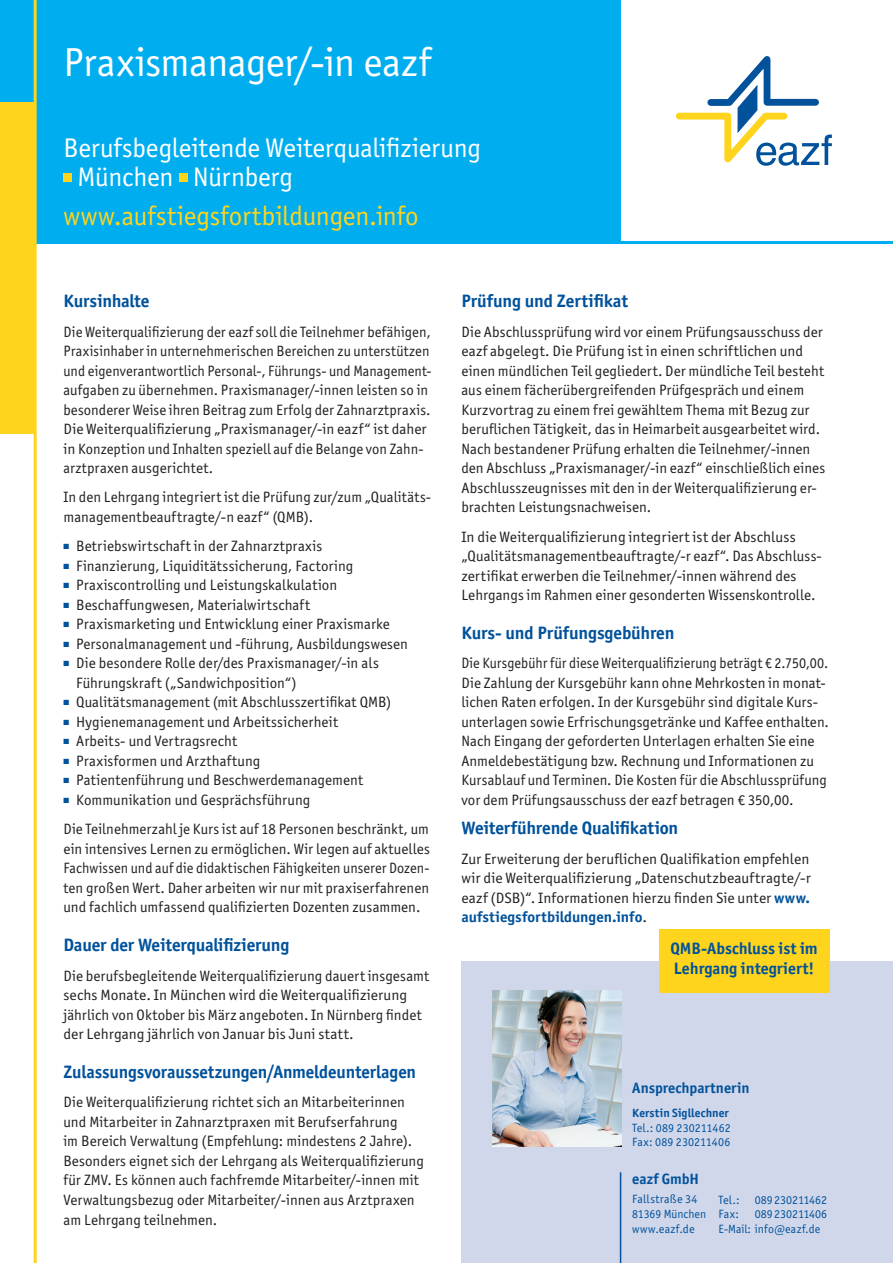
<style>
.page{position:relative;width:893px;height:1263px;background:#fff}
.page>*{position:absolute;margin:0;border:0;box-sizing:border-box;transform-origin:0 0}
.t1{font:40.5px "Officina San ITC";letter-spacing:-.01em;color:#fff}
.t2{font:27px/29.2px "Officina San ITC";letter-spacing:-.005em;color:#fff}
.t3{font:27px "Officina San ITC";letter-spacing:.005em;color:#fed41d}
.t4{font:700 18px "Officina San ITC";letter-spacing:-.005em;color:#01529b}
.t5{font:700 16.5px/19.8px "Officina San ITC";color:#01529b}
.t6{font:15px/19.5px "Officina San ITC";letter-spacing:.01em;color:#231f20}
.t7{font:15px/19.5px "Officina San ITC";letter-spacing:.01em;color:#231f20;scale:.94 1}
.t8{font:700 15px "Officina San ITC";color:#01529b}
.t9{font:12px/14.7px "Officina San ITC";letter-spacing:.005em;color:#01529b}
.t10{font:700 12px "Officina San ITC";letter-spacing:.01em;color:#01529b}
.s1{color:#01529b}
.s2{font-weight:700;color:#01529b}
</style>
<div class="page">
<div style="left:0;top:0;width:620px;height:242px;background:#00aeef"></div>
<hr style="left:34px;top:241px;width:858px;height:2px;background:#00aeef">
<svg style="left:675px;top:56px;width:156px;height:110px"></svg>
<div style="left:63px;top:173px;width:9px;height:9px;background:#fed41d"></div>
<div style="left:179px;top:173px;width:8px;height:9px;background:#fed41d"></div>
<div style="left:461px;top:960px;width:431px;height:302px;background:#d1d7ea"></div>
<hr style="left:619px;top:1171px;width:2px;height:91px;background:#01529b">
<img style="left:492px;top:990px;width:129px;height:156px">
<div style="left:0;top:102px;width:34px;height:332px;background:#fed41d"></div>
<hr style="left:34px;top:0;width:3px;height:1262px;background:#fed41d">
<div style="left:659px;top:928px;width:170px;height:64px;background:#fed41d"></div>
<h1 class="t1" style="left:63px;top:39px;width:368px">Praxismanager/-in eazf</h1>
<h2 class="t2" style="left:77px;top:133px;width:405px;text-indent:-14px">Berufsbegleitende Weiterqualifizierung<br>München Nürnberg</h2>
<h2 class="t3" style="left:63px;top:201px;width:356px">www.aufstiegsfortbildungen.info</h2>
<p class="t4" style="left:63px;top:290px;width:87px">Kursinhalte</p>
<p class="t6" style="left:63px;top:321px;width:369px">Die Weiterqualifizierung der eazf soll die Teilnehmer befähigen, Praxisinhaber in unternehmerischen Bereichen zu unterstützen und eigenverantwortlich Personal-, Führungs- und Management&shy;aufgaben zu übernehmen. Praxismanager/-innen leisten so in besonderer Weise ihren Beitrag zum Erfolg der Zahnarztpraxis.<br>Die Weiterqualifizierung „Praxismanager/-in eazf“ ist daher in Konzeption und Inhalten speziell auf die Belange von Zahn&shy;arztpraxen ausgerichtet.</p>
<p class="t6" style="left:63px;top:487px;width:369px">In den Lehrgang integriert ist die Prüfung zur/zum „Qualitäts&shy;managementbeauftragte/-n eazf“ (QMB).</p>
<p class="t6" style="left:63px;top:536px;width:260px"><span class="s1">■</span> Betriebswirtschaft in der Zahnarztpraxis</p>
<p class="t6" style="left:63px;top:555px;width:291px"><span class="s1">■</span> Finanzierung, Liquiditätssicherung, Factoring</p>
<p class="t6" style="left:63px;top:575px;width:275px"><span class="s1">■</span> Praxiscontrolling und Leistungskalkulation</p>
<p class="t6" style="left:63px;top:594px;width:248px"><span class="s1">■</span> Beschaffungwesen, Materialwirtschaft</p>
<p class="t6" style="left:63px;top:614px;width:328px"><span class="s1">■</span> Praxismarketing und Entwicklung einer Praxismarke</p>
<p class="t6" style="left:63px;top:633px;width:346px"><span class="s1">■</span> Personalmanagement und -führung, Ausbildungswesen</p>
<p class="t6" style="left:76px;top:653px;width:304px;text-indent:-13px"><span class="s1">■</span> Die besondere Rolle der/des Praxismanager/-in als<br>Führungskraft („Sandwichposition“)</p>
<p class="t6" style="left:63px;top:692px;width:329px"><span class="s1">■</span> Qualitätsmanagement (mit Abschlusszertifikat QMB)</p>
<p class="t6" style="left:63px;top:711px;width:276px"><span class="s1">■</span> Hygienemanagement und Arbeitssicherheit</p>
<p class="t6" style="left:63px;top:731px;width:175px"><span class="s1">■</span> Arbeits- und Vertragsrecht</p>
<p class="t6" style="left:63px;top:750px;width:198px"><span class="s1">■</span> Praxisformen und Arzthaftung</p>
<p class="t6" style="left:63px;top:770px;width:301px"><span class="s1">■</span> Patientenführung und Beschwerdemanagement</p>
<p class="t6" style="left:63px;top:785px;width:367px;line-height:29.2px"><span class="s1">■</span> Kommunikation und Gesprächsführung<br>Die Teilnehmerzahl je Kurs ist auf 18 Personen beschränkt, um</p>
<p class="t6" style="left:63px;top:838px;width:368px;text-align:justify">ein intensives Lernen zu ermöglichen. Wir legen auf aktuelles Fachwissen und auf die didaktischen Fähigkeiten unserer Dozen&shy;ten großen Wert. Daher arbeiten wir nur mit praxiserfahrenen und fachlich umfassend qualifizierten Dozenten zusammen.</p>
<p class="t4" style="left:63px;top:933px;width:227px">Dauer der Weiterqualifizierung</p>
<p class="t6" style="left:63px;top:965px;width:367px">Die berufsbegleitende Weiterqualifizierung dauert insgesamt sechs Monate. In München wird die Weiterqualifizierung jährlich von Oktober bis März angeboten. In Nürnberg findet der Lehrgang jährlich von Januar bis Juni statt.</p>
<p class="t4" style="left:63px;top:1060px;width:354px">Zulassungsvoraussetzungen/Anmeldeunterlagen</p>
<p class="t6" style="left:63px;top:1092px;width:362px">Die Weiterqualifizierung richtet sich an Mitarbeiterinnen und Mitarbeiter in Zahnarztpraxen mit Berufserfahrung<br>im Bereich Verwaltung (Empfehlung: mindestens 2 Jahre).<br>Besonders eignet sich der Lehrgang als Weiterqualifizierung für ZMV. Es können auch fachfremde Mitarbeiter/-innen mit Verwaltungsbezug oder Mitarbeiter/-innen aus Arztpraxen am Lehrgang teilnehmen.</p>
<p class="t4" style="left:461px;top:290px;width:168px">Prüfung und Zertifikat</p>
<p class="t6" style="left:461px;top:321px;width:365px">Die Abschlussprüfung wird vor einem Prüfungsausschuss der eazf abgelegt. Die Prüfung ist in einen schriftlichen und einen mündlichen Teil gegliedert. Der mündliche Teil besteht aus einem fächerübergreifenden Prüfgespräch und einem Kurzvortrag zu einem frei gewähltem Thema mit Bezug zur beruflichen Tätigkeit, das in Heimarbeit ausgearbeitet wird.<br>Nach bestandener Prüfung erhalten die Teilnehmer/-innen den Abschluss „Praxismanager/-in eazf“ einschließlich eines Abschlusszeugnisses mit den in der Weiterqualifizierung er&shy;brachten Leistungsnachweisen.</p>
<p class="t6" style="left:461px;top:526px;width:362px">In die Weiterqualifizierung integriert ist der Abschluss „Qualitätsmanagementbeauftragte/-r eazf“. Das Abschluss&shy;zertifikat erwerben die Teilnehmer/-innen während des Lehrgangs im Rahmen einer gesonderten Wissenskontrolle.</p>
<p class="t4" style="left:461px;top:621px;width:214px">Kurs- und Prüfungsgebühren</p>
<p class="t7" style="left:461px;top:653px;width:392px">Die Kursgebühr für diese Weiterqualifizierung beträgt € 2.750,00.<br>Die Zahlung der Kursgebühr kann ohne Mehrkosten in monat&shy;lichen Raten erfolgen. In der Kursgebühr sind digitale Kurs&shy;unterlagen sowie Erfrischungsgetränke und Kaffee enthalten.<br>Nach Eingang der geforderten Unterlagen erhalten Sie eine Anmeldebestätigung bzw. Rechnung und Informationen zu Kursablauf und Terminen. Die Kosten für die Abschlussprüfung vor dem Prüfungsausschuss der eazf betragen € 350,00.</p>
<p class="t4" style="left:461px;top:816px;width:218px">Weiterführende Qualifikation</p>
<p class="t6" style="left:461px;top:848px;width:351px;text-align:justify">Zur Erweiterung der beruflichen Qualifikation empfehlen wir die Weiterqualifizierung „Datenschutzbeauftragte/-r eazf (DSB)“. Informationen hierzu finden Sie unter <span class="s2">www. aufstiegsfortbildungen.info</span>.</p>
<p class="t5" style="left:670px;top:938px;width:149px">QMB-Abschluss ist im<br>Lehrgang integriert!</p>
<p class="t8" style="left:632px;top:1078px;width:119px">Ansprechpartnerin</p>
<p class="t10" style="left:632px;top:1105px;width:98px">Kerstin Sigllechner</p>
<p class="t9" style="left:632px;top:1119px;width:100px">Tel.: 089 230211462<br>Fax: 089 230211406</p>
<p class="t8" style="left:632px;top:1169px;width:68px">eazf GmbH</p>
<p class="t9" style="left:632px;top:1191px;width:75px">Fallstraße 34<br>81369 München www.eazf.de</p>
<p class="t9" style="left:718px;top:1191px;width:22px">Tel.:</p>
<p class="t9" style="left:754px;top:1191px;width:74px">089230211462</p>
<p class="t9" style="left:718px;top:1206px;width:22px">Fax:</p>
<p class="t9" style="left:718px;top:1206px;width:110px;text-indent:36px">089230211406<br>E-Mail: info@eazf.de</p>
</div>
